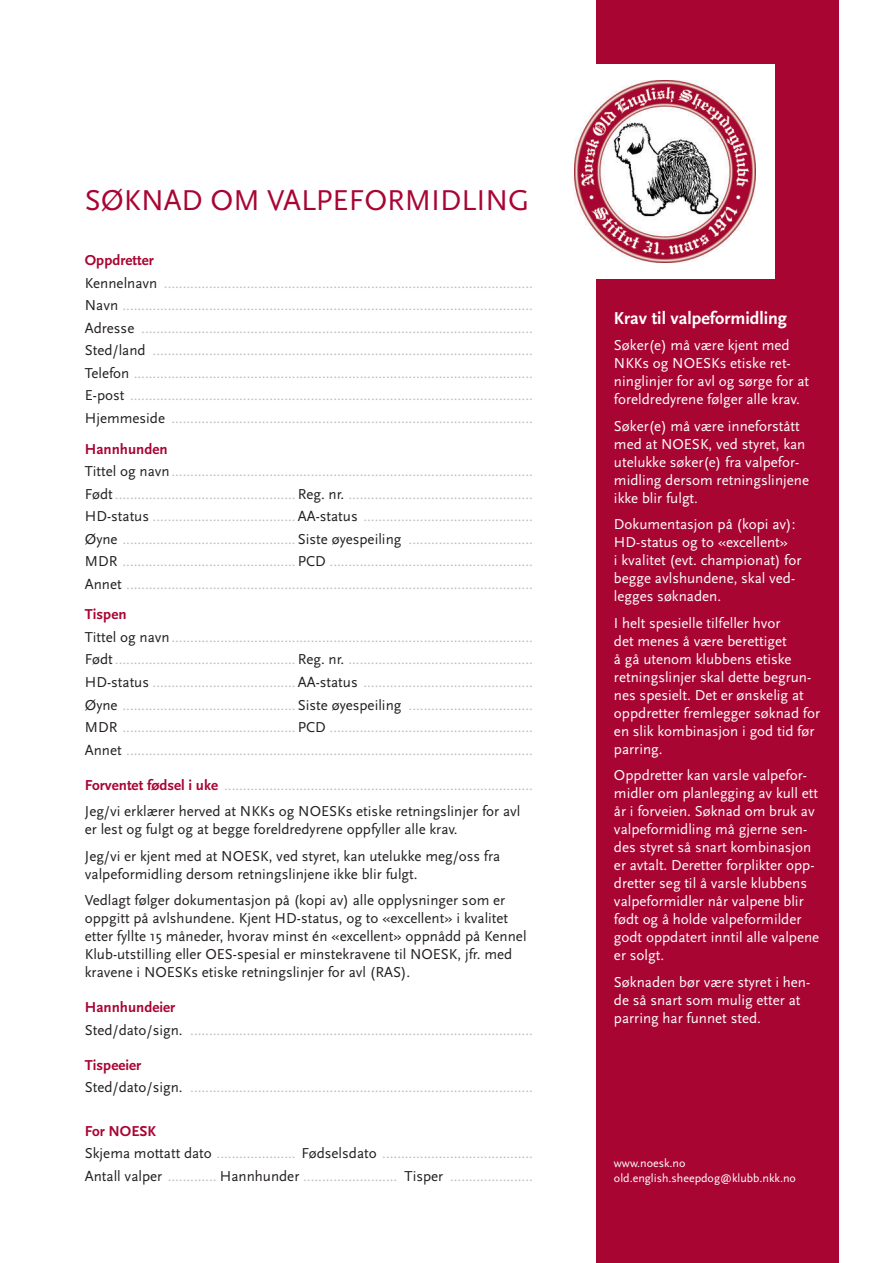
<style>
.page{position:relative;width:893px;height:1263px;background:#fff}
.page>*{position:absolute;margin:0;border:0;box-sizing:border-box;transform-origin:0 0}
.t1{font:30px "Scala Sans OT";color:#a90533}
.t2{font:700 18px "Scala Sans OT";color:#fff}
.t3{font:15px/22.5px "Scala Sans OT";color:#bcbec0}
.t4{font:15px/18px "Scala Sans OT";color:#fff}
.t5{font:15px/18px "Scala Sans OT";color:#231f20}
.t6{font:12px/14.4px "Scala Sans OT";color:#fff}
.s1{font-weight:700;color:#a90533}
.s2{color:#231f20}
</style>
<div class="page">
<div style="left:596px;top:0;width:242px;height:1263px;background:#a90533"></div>
<div style="left:484px;top:64px;width:290px;height:215px;background:#fff"></div>
<img style="left:574px;top:81px;width:181px;height:181px">
<h1 class="t1" style="left:85px;top:184px;width:446px">SØKNAD OM VALPEFORMIDLING</h1>
<p class="t3" style="left:85px;top:250px;width:450px"><span class="s1">Oppdretter<br></span><span class="s2">Kennelnavn</span> ..................................................................................................<br><span class="s2">Navn</span> .............................................................................................................<br><span class="s2">Adresse</span> ........................................................................................................<br><span class="s2">Sted/land</span> .....................................................................................................<br><span class="s2">Telefon</span> ..........................................................................................................<br><span class="s2">E-post</span> ...........................................................................................................<br><span class="s2">Hjemmeside</span> ................................................................................................</p>
<p class="t3" style="left:85px;top:438px;width:450px"><span class="s1">Hannhunden<br></span><span class="s2">Tittel og navn</span>................................................................................................<br><span class="s2">Født</span>................................................<span class="s2">Reg. nr.</span> .................................................<br><span class="s2">HD-status</span> ......................................<span class="s2">AA-status</span> .............................................<br><span class="s2">Øyne</span> .............................................. <span class="s2">Siste øyespeiling</span> .................................<br><span class="s2">MDR</span> .............................................. <span class="s2">PCD</span> ......................................................<br><span class="s2">Annet</span> ............................................................................................................</p>
<p class="t3" style="left:85px;top:604px;width:450px"><span class="s1">Tispen<br></span><span class="s2">Tittel og navn</span>................................................................................................<br><span class="s2">Født</span>................................................<span class="s2">Reg. nr.</span> .................................................<br><span class="s2">HD-status</span> ......................................<span class="s2">AA-status</span> .............................................<br><span class="s2">Øyne</span> .............................................. <span class="s2">Siste øyespeiling</span> .................................<br><span class="s2">MDR</span> .............................................. <span class="s2">PCD</span> ......................................................<br><span class="s2">Annet</span> ............................................................................................................</p>
<p class="t3" style="left:85px;top:772px;width:450px;line-height:26.5px"><span class="s1">Forventet fødsel i uke</span> ..................................................................................<br><span class="s2">Jeg/vi erklærer herved at NKKs og NOESKs etiske retningslinjer for avl</span></p>
<p class="t5" style="left:85px;top:816px;width:417px;line-height:26.5px">er lest og fulgt og at begge foreldredyrene oppfyller alle krav.<br>Jeg/vi er kjent med at NOESK, ved styret, kan utelukke meg/oss fra</p>
<p class="t5" style="left:85px;top:861px;width:422px;line-height:26.5px">valpeformidling dersom retningslinjene ikke blir fulgt.<br>Vedlagt følger dokumentasjon på (kopi av) alle opplysninger som er</p>
<p class="t5" style="left:85px;top:910px;width:443px">oppgitt på avlshundene. Kjent HD-status, og to «excellent» i kvalitet etter fyllte 15 måneder, hvorav minst én «excellent» oppnådd på Kennel Klub-utstilling eller OES-spesial er minstekravene til NOESK, jfr. med kravene i NOESKs etiske retningslinjer for avl (RAS).</p>
<p class="t3" style="left:85px;top:996px;width:450px"><span class="s1">Hannhundeier<br></span><span class="s2">Sted/dato/sign.</span> ...........................................................................................</p>
<p class="t3" style="left:85px;top:1054px;width:450px"><span class="s1">Tispeeier<br></span><span class="s2">Sted/dato/sign.</span> ...........................................................................................</p>
<p class="t3" style="left:85px;top:1120px;width:450px"><span class="s1">For NOESK<br></span><span class="s2">Skjema mottatt dato</span> ..................... <span class="s2">Fødselsdato</span> ........................................<br><span class="s2">Antall valper</span> ............. <span class="s2">Hannhunder</span> ......................... <span class="s2">Tisper</span> ......................</p>
<p class="t2" style="left:614px;top:308px;width:175px">Krav til valpeformidling</p>
<p class="t4" style="left:614px;top:337px;width:197px">Søker(e) må være kjent med<br>NKKs og NOESKs etiske ret&shy;ninglinjer for avl og sørge for at foreldredyrene følger alle krav.</p>
<p class="t4" style="left:614px;top:417px;width:197px">Søker(e) må være inneforstått med at NOESK, ved styret, kan utelukke søker(e) fra valpefor&shy;midling dersom retningslinjene ikke blir fulgt.</p>
<p class="t4" style="left:614px;top:516px;width:189px">Dokumentasjon på (kopi av):<br>HD-status og to «excellent»<br>i kvalitet (evt. championat) for begge avlshundene, skal ved&shy;legges søknaden.</p>
<p class="t4" style="left:614px;top:614px;width:208px">I helt spesielle tilfeller hvor<br>det menes å være berettiget<br>å gå utenom klubbens etiske retningslinjer skal dette begrun&shy;nes spesielt. Det er ønskelig at oppdretter fremlegger søknad for en slik kombinasjon i god tid før parring.</p>
<p class="t4" style="left:614px;top:767px;width:207px">Oppdretter kan varsle valpefor&shy;midler om planlegging av kull ett år i forveien. Søknad om bruk av valpeformidling må gjerne sen&shy;des styret så snart kombinasjon er avtalt. Deretter forplikter opp&shy;dretter seg til å varsle klubbens valpeformidler når valpene blir født og å holde valpeformilder godt oppdatert inntil alle valpene er solgt.</p>
<p class="t4" style="left:614px;top:973px;width:198px">Søknaden bør være styret i hen&shy;de så snart som mulig etter at parring har funnet sted.</p>
<p class="t6" style="left:614px;top:1156px;width:184px">www.noesk.no old.english.sheepdog@klubb.nkk.no</p>
</div>
